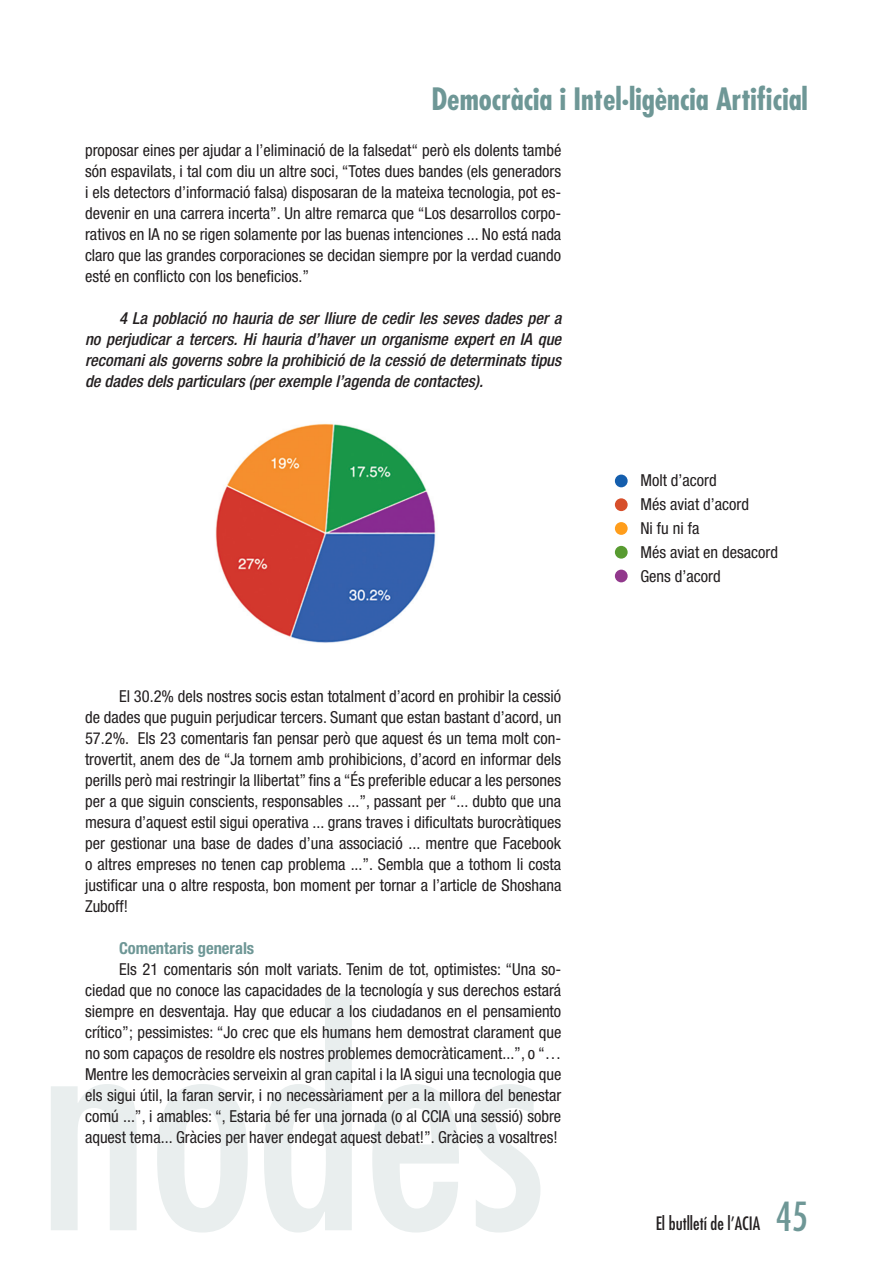
<style>
.page{position:relative;width:893px;height:1263px;background:#fff}
.page>*{position:absolute;margin:0;border:0;box-sizing:border-box;transform-origin:0 0}
.basico{font:condensed 39px "Futura Std";color:#6e9796}
.t1{font:700 condensed 30px "Futura Std";color:#6e9796}
.t2{font:condensed 18px "Futura Std";color:#231f20}
.basico-2{font:condensed 16.5px/21px "Helvetica Neue LT Std";color:#231f20;text-align:justify}
.basico-3{font:italic 500 condensed 16.5px/21px "Helvetica Neue LT Std";color:#231f20;text-align:justify}
.basico-4{font:700 condensed 16.5px "Helvetica Neue LT Std";color:#6e9796}
</style>
<div class="page">
<svg style="left:51px;top:994px;width:489px;height:238px"></svg>
<img style="left:215px;top:423px;width:221px;height:220px">
<div style="left:615px;top:475px;width:13px;height:12px;background:#145ead;border-radius:50%"></div>
<div style="left:615px;top:498px;width:13px;height:13px;background:#d74f2b;border-radius:50%"></div>
<div style="left:615px;top:570px;width:13px;height:12px;background:#91388c;border-radius:50%"></div>
<div style="left:615px;top:546px;width:13px;height:13px;background:#589b31;border-radius:50%"></div>
<div style="left:615px;top:522px;width:13px;height:13px;background:#ff9d1b;border-radius:50%"></div>
<p class="t1" style="left:431px;top:80px;width:378px">Democràcia i Intel·ligència Artificial</p>
<p class="basico-2" style="left:85px;top:140px;width:478px">proposar eines per ajudar a l’eliminació de la falsedat“ però els dolents també són espavilats, i tal com diu un altre soci, “Totes dues bandes (els generadors i els detectors d’informació falsa) disposaran de la mateixa tecnologia, pot es&shy;devenir en una carrera incerta”. Un altre remarca que “Los desarrollos corpo&shy;rativos en IA no se rigen solamente por las buenas intenciones ... No está nada claro que las grandes corporaciones se decidan siempre por la verdad cuando esté en conflicto con los beneficios.”</p>
<p class="basico-3" style="left:85px;top:308px;width:478px;text-indent:34px">4 La població no hauria de ser lliure de cedir les seves dades per a no perjudicar a tercers. Hi hauria d’haver un organisme expert en IA que recomani als governs sobre la prohibició de la cessió de determinats tipus de dades dels particulars (per exemple l’agenda de contactes).</p>
<p class="basico-2" style="left:85px;top:686px;width:478px;text-indent:34px">El 30.2% dels nostres socis estan totalment d’acord en prohibir la cessió de dades que puguin perjudicar tercers. Sumant que estan bastant d’acord, un 57.2%. Els 23 comentaris fan pensar però que aquest és un tema molt con&shy;trovertit, anem des de “Ja tornem amb prohibicions, d’acord en informar dels perills però mai restringir la llibertat” fins a “És preferible educar a les persones per a que siguin conscients, responsables ...”, passant per “... dubto que una mesura d’aquest estil sigui operativa ... grans traves i dificultats burocràtiques per gestionar una base de dades d’una associació ... mentre que Facebook o altres empreses no tenen cap problema ...”. Sembla que a tothom li costa justificar una o altre resposta, bon moment per tornar a l’article de Shoshana Zuboff!</p>
<p class="basico-4" style="left:119px;top:938px;width:137px">Comentaris generals</p>
<p class="basico-2" style="left:85px;top:959px;width:478px;text-indent:34px">Els 21 comentaris són molt variats. Tenim de tot, optimistes: “Una so&shy;ciedad que no conoce las capacidades de la tecnología y sus derechos estará siempre en desventaja. Hay que educar a los ciudadanos en el pensamiento crítico”; pessimistes: “Jo crec que els humans hem demostrat clarament que no som capaços de resoldre els nostres problemes democràticament...”, o “… Mentre les democràcies serveixin al gran capital i la IA sigui una tecnologia que els sigui útil, la faran servir, i no necessàriament per a la millora del benestar comú ...”, i amables: “, Estaria bé fer una jornada (o al CCIA una sessió) sobre aquest tema... Gràcies per haver endegat aquest debat!”. Gràcies a vosaltres!</p>
<p class="basico-2" style="left:640px;top:470px;width:78px">Molt d’acord</p>
<p class="basico-2" style="left:640px;top:494px;width:110px">Més aviat d’acord</p>
<p class="basico-2" style="left:640px;top:518px;width:60px">Ni fu ni fa</p>
<p class="basico-2" style="left:640px;top:542px;width:139px">Més aviat en desacord</p>
<p class="basico-2" style="left:640px;top:566px;width:82px">Gens d’acord</p>
<p class="t2" style="left:656px;top:1213px;width:106px">El butlletí de l’ACIA</p>
<p class="basico" style="left:776px;top:1193px;width:34px">45</p>
</div>
